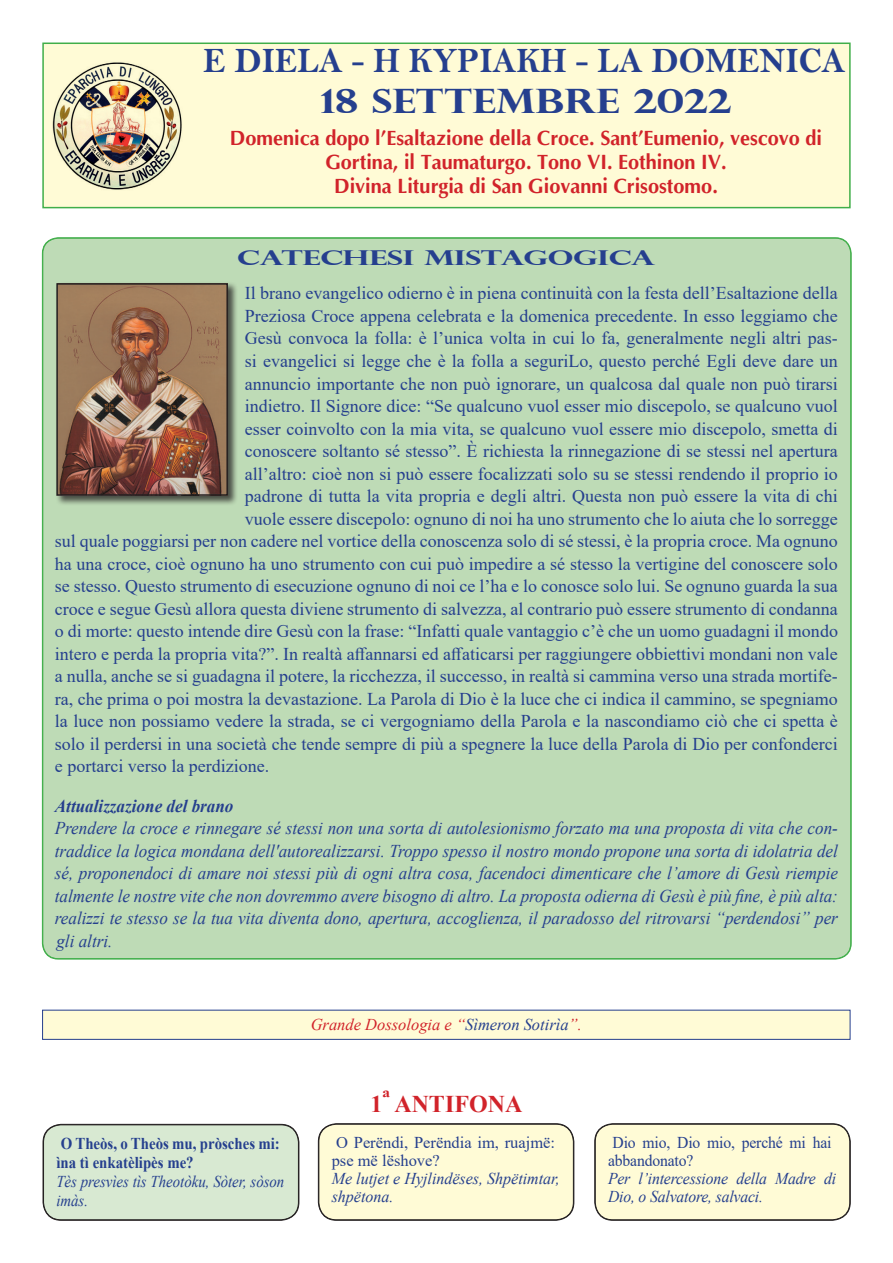
<style>
.page{position:relative;width:893px;height:1263px;background:#fff}
.page>*{position:absolute;margin:0;border:0;box-sizing:border-box;transform-origin:0 0}
.t1{font:36px "Bell MT Bold";color:#253f8e;scale:.95 1}
.t2{font:700 33.6px "Perpetua Titling";color:#253f8e;scale:1.2 1}
.t3{font:700 24px "Times New Roman";color:#d1232a}
.t4{font:700 21px/24.2px "Optima";color:#d1232a;text-align:center;scale:.95 1}
.t5{font:700 20.55px "Perpetua Titling";letter-spacing:-.01em;color:#253f8e;scale:1.52 1}
.t6{font:18px "Times New Roman";color:#253f8e}
.t7{font:italic 18px/22.5px "Times New Roman";color:#253f8e;text-align:justify;scale:.95 1}
.t8{font:italic 700 18px "Times New Roman";color:#253f8e;scale:.95 1}
.t9{font:italic 16.5px/18px "Times New Roman";color:#253f8e;scale:.95 1}
.t10{font:700 16.5px/19px "Times New Roman";color:#253f8e;scale:.9 1}
.t11{font:italic 16.5px/18px "Times New Roman";color:#253f8e}
.t12{font:16.5px/18px "Times New Roman";color:#253f8e}
.t13{font:italic 16.5px/18.9px "Times New Roman";color:#253f8e;scale:.9 1}
.t14{font:16.5px/18px "Times New Roman";color:#253f8e;scale:.95 1}
.t15{font:italic 16.5px "Times New Roman";color:#d1232a}
.s1{color:#253f8e}
</style>
<div class="page">
<div style="left:42px;top:43px;width:809px;height:165px;background:#fffbd6;border:2px solid #40ae49"></div>
<img style="left:52px;top:62px;width:130px;height:128px">
<div style="left:43px;top:238px;width:808px;height:721px;background:#bedbb6;border-radius:16px"></div>
<div style="left:43px;top:1010px;width:807px;height:29px;background:#fffbd6"></div>
<div style="left:42px;top:1010px;width:808px;height:30px;border:1px solid #253f8e"></div>
<div style="left:55px;top:282px;width:183px;height:224px;background:#231f20;opacity:.75"></div>
<img style="left:59px;top:286px;width:166px;height:207px">
<div style="left:56px;top:283px;width:172px;height:213px;border:2px solid #231f20"></div>
<div style="left:43px;top:1124px;width:256px;height:96px;background:#d8e9d2;border-radius:18px"></div>
<div style="left:43px;top:1125px;width:255px;height:95px;border:1px solid #231f20;border-radius:18px"></div>
<div style="left:319px;top:1124px;width:255px;height:96px;background:#fffbd6;border-radius:18px"></div>
<div style="left:319px;top:1124px;width:254px;height:96px;border:1px solid #231f20;border-radius:18px"></div>
<div style="left:595px;top:1124px;width:255px;height:96px;background:#fffbd6;border-radius:18px"></div>
<div style="left:595px;top:1124px;width:255px;height:96px;border:1px solid #231f20;border-radius:18px"></div>
<h1 class="t1" style="left:203px;top:39px;width:678px">E DIELA - H KYPIAKH - LA DOMENICA</h1>
<h2 class="t2" style="left:321px;top:80px;width:344px">18 SETTEMBRE 2022</h2>
<p class="t4" style="left:230px;top:126px;width:625px">Domenica dopo l’Esaltazione della Croce. Sant’Eumenio, vescovo di<br>Gortina, il Taumaturgo. Tono VI. Eothinon IV.<br>Divina Liturgia di San Giovanni Crisostomo.</p>
<p class="t5" style="left:237px;top:245px;width:277px">CATECHESI MISTAGOGICA</p>
<p class="t6" style="left:245px;top:281px;width:594px">Il brano evangelico odierno è in piena continuità con la festa dell’Esaltazione della</p>
<p class="t6" style="left:245px;top:303px;width:594px">Preziosa Croce appena celebrata e la domenica precedente. In esso leggiamo che</p>
<p class="t6" style="left:245px;top:326px;width:594px">Gesù convoca la folla: è l’unica volta in cui lo fa, generalmente negli altri pas-</p>
<p class="t6" style="left:245px;top:348px;width:594px">si evangelici si legge che è la folla a seguriLo, questo perché Egli deve dare un</p>
<p class="t6" style="left:245px;top:371px;width:594px">annuncio importante che non può ignorare, un qualcosa dal quale non può tirarsi</p>
<p class="t6" style="left:245px;top:393px;width:594px">indietro. Il Signore dice: “Se qualcuno vuol esser mio discepolo, se qualcuno vuol</p>
<p class="t6" style="left:245px;top:416px;width:594px">esser coinvolto con la mia vita, se qualcuno vuol essere mio discepolo, smetta di</p>
<p class="t6" style="left:245px;top:438px;width:594px">conoscere soltanto sé stesso”. È richiesta la rinnegazione di se stessi nel apertura</p>
<p class="t6" style="left:245px;top:461px;width:594px">all’altro: cioè non si può essere focalizzati solo su se stessi rendendo il proprio io</p>
<p class="t6" style="left:245px;top:483px;width:594px">padrone di tutta la vita propria e degli altri. Questa non può essere la vita di chi</p>
<p class="t6" style="left:245px;top:506px;width:594px">vuole essere discepolo: ognuno di noi ha uno strumento che lo aiuta che lo sorregge</p>
<p class="t6" style="left:55px;top:528px;width:784px">sul quale poggiarsi per non cadere nel vortice della conoscenza solo di sé stessi, è la propria croce. Ma ognuno</p>
<p class="t6" style="left:55px;top:551px;width:784px">ha una croce, cioè ognuno ha uno strumento con cui può impedire a sé stesso la vertigine del conoscere solo</p>
<p class="t6" style="left:55px;top:573px;width:784px">se stesso. Questo strumento di esecuzione ognuno di noi ce l’ha e lo conosce solo lui. Se ognuno guarda la sua</p>
<p class="t6" style="left:55px;top:596px;width:785px">croce e segue Gesù allora questa diviene strumento di salvezza, al contrario può essere strumento di condanna</p>
<p class="t6" style="left:55px;top:618px;width:785px">o di morte: questo intende dire Gesù con la frase: “Infatti quale vantaggio c’è che un uomo guadagni il mondo</p>
<p class="t6" style="left:55px;top:641px;width:785px">intero e perda la propria vita?”. In realtà affannarsi ed affaticarsi per raggiungere obbiettivi mondani non vale</p>
<p class="t6" style="left:55px;top:663px;width:784px">a nulla, anche se si guadagna il potere, la ricchezza, il successo, in realtà si cammina verso una strada mortife-</p>
<p class="t6" style="left:55px;top:686px;width:784px">ra, che prima o poi mostra la devastazione. La Parola di Dio è la luce che ci indica il cammino, se spegniamo</p>
<p class="t6" style="left:55px;top:708px;width:785px">la luce non possiamo vedere la strada, se ci vergogniamo della Parola e la nascondiamo ciò che ci spetta è</p>
<p class="t6" style="left:55px;top:731px;width:785px">solo il perdersi in una società che tende sempre di più a spegnere la luce della Parola di Dio per confonderci</p>
<p class="t6" style="left:55px;top:753px;width:216px">e portarci verso la perdizione.</p>
<p class="t8" style="left:55px;top:793px;width:190px">Attualizzazione del brano</p>
<p class="t7" style="left:55px;top:816px;width:826px">Prendere la croce e rinnegare sé stessi non una sorta di autolesionismo forzato ma una proposta di vita che con&shy;traddice la logica mondana dell'autorealizzarsi. Troppo spesso il nostro mondo propone una sorta di idolatria del sé, proponendoci di amare noi stessi più di ogni altra cosa, facendoci dimenticare che l’amore di Gesù riempie talmente le nostre vite che non dovremmo avere bisogno di altro. La proposta odierna di Gesù è più fine, è più alta: realizzi te stesso se la tua vita diventa dono, apertura, accoglienza, il paradosso del ritrovarsi “perdendosi” per gli altri.</p>
<p class="t15" style="left:311px;top:1013px;width:273px">Grande Dossologia e “<span class="s1">Sìmeron Sotirìa</span>”.</p>
<p class="t10" style="left:56px;top:1133px;width:250px">O Theòs, o Theòs mu, pròsches mi: ìna tì enkatèlipès me?</p>
<p class="t13" style="left:56px;top:1171px;width:255px">Tès presvìes tìs Theotòku, Sòter, sòson imàs.</p>
<h3 class="t3" style="left:370px;top:1086px;width:153px">1ª ANTIFONA</h3>
<p class="t12" style="left:332px;top:1133px;width:225px">O Perёndi, Perёndia im, ruajmё: pse mё lëshove?</p>
<p class="t11" style="left:332px;top:1169px;width:230px">Me lutjet e Hyjlindëses, Shpëtimtar, shpëtona.</p>
<p class="t14" style="left:608px;top:1133px;width:237px">Dio mio, Dio mio, perché mi hai abbandonato?</p>
<p class="t9" style="left:608px;top:1169px;width:242px">Per l’intercessione della Madre di<br>Dio, o Salvatore, salvaci.</p>
</div>
